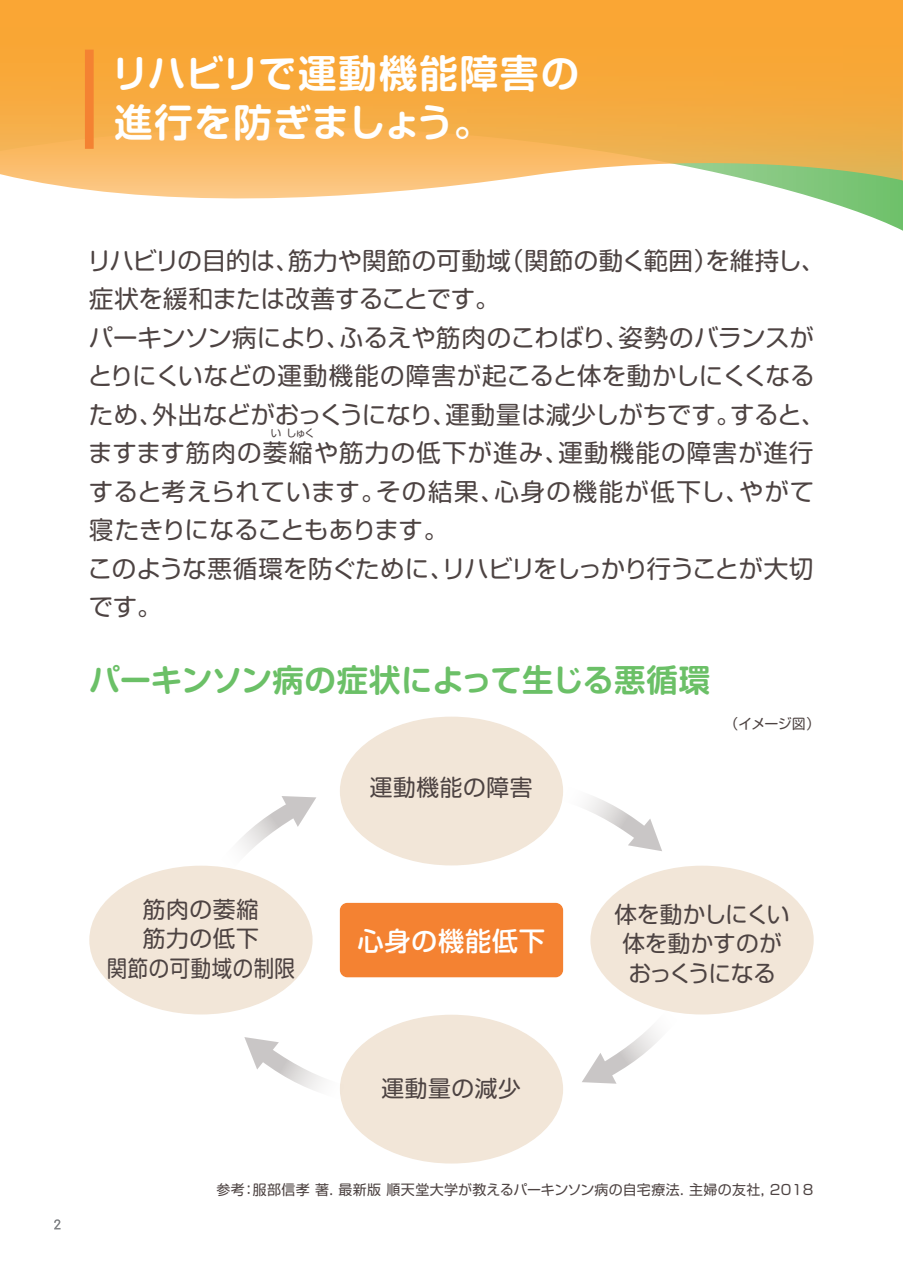
<style>
.page{position:relative;width:903px;height:1275px;background:#fff}
.page>*{position:absolute;margin:0;border:0;box-sizing:border-box;transform-origin:0 0}
.t1{font:700 38.5px/49px "Soft Go Std De";letter-spacing:.025em;color:#fff}
.t2{font:700 31.5px "Soft Go Std De";letter-spacing:-.015em;color:#6bc067}
.t3{font:500 26.25px "Soft Go Std";letter-spacing:.025em;color:#fff}
.t4{font:24.5px/38.5px "Soft Go Std";letter-spacing:.005em;color:#4d4342}
.t5{font:22.75px/29.8px "Soft Go Std";letter-spacing:.025em;color:#4d4342;text-align:center}
.t6{font:22.75px/29.8px "Soft Go Std";letter-spacing:-.01em;color:#4d4342;text-align:center}
.t7{font:14px "Soft Go Std";letter-spacing:.025em;color:#4d4342}
.t8{font:10.5px "Soft Go Std";color:#4d4342}
</style>
<div class="page">
<svg style="left:0;top:0;width:902px;height:210px;background:#f4b65a"></svg>
<svg style="left:902px;top:0;width:1px;height:231px"></svg>
<svg style="left:54px;top:1219px;width:7px;height:10px"></svg>
<div style="left:340px;top:717px;width:223px;height:148px;background:#f2e6d8;border-radius:50%"></div>
<div style="left:340px;top:1015px;width:223px;height:148px;background:#f2e6d8;border-radius:50%"></div>
<div style="left:590px;top:866px;width:224px;height:148px;background:#f2e6d8;border-radius:50%"></div>
<div style="left:89px;top:866px;width:224px;height:148px;background:#f2e6d8;border-radius:50%"></div>
<div style="left:340px;top:903px;width:223px;height:74px;background:#f48232;border-radius:7px"></div>
<svg style="left:244px;top:1037px;width:100px;height:61px"></svg>
<svg style="left:223px;top:796px;width:93px;height:74px"></svg>
<svg style="left:585px;top:796px;width:77px;height:55px"></svg>
<svg style="left:582px;top:1010px;width:96px;height:74px"></svg>
<div style="left:85px;top:50px;width:9px;height:99px;background:#f48232"></div>
<h1 class="t1" style="left:111px;top:46px;width:470px">リハビリで運動機能障害の進行を防ぎましょう。</h1>
<p class="t4" style="left:87px;top:239px;width:740px">リハビリの目的は、筋力や関節の可動域（関節の動く範囲）を維持し、症状を緩和または改善することです。<br>パーキンソン病により、ふるえや筋肉のこわばり、姿勢のバランスがとりにくいなどの運動機能の障害が起こると体を動かしにくくなるため、外出などがおっくうになり、運動量は減少しがちです。すると、ますます筋肉の萎縮や筋力の低下が進み、運動機能の障害が進行すると考えられています。その結果、心身の機能が低下し、やがて寝たきりになることもあります。<br>このような悪循環を防ぐために、リハビリをしっかり行うことが大切です。</p>
<p class="t8" style="left:271px;top:425px;width:46px">いしゅく</p>
<p class="t2" style="left:89px;top:657px;width:623px">パーキンソン病の症状によって生じる悪循環</p>
<p class="t5" style="left:370px;top:771px;width:164px">運動機能の障害</p>
<p class="t7" style="left:724px;top:714px;width:97px">（イメージ図）</p>
<p class="t5" style="left:107px;top:892px;width:190px">筋肉の萎縮<br>筋力の低下<br>関節の可動域の制限</p>
<p class="t3" style="left:357px;top:922px;width:189px">心身の機能低下</p>
<p class="t5" style="left:381px;top:1072px;width:141px">運動量の減少</p>
<p class="t6" style="left:614px;top:897px;width:177px">体を動かしにくい体を動かすのがおっくうになる</p>
<p class="t7" style="left:217px;top:1179px;width:598px">参考：服部信孝 著. 最新版 順天堂大学が教えるパーキンソン病の自宅療法. 主婦の友社, 2018</p>
</div>
